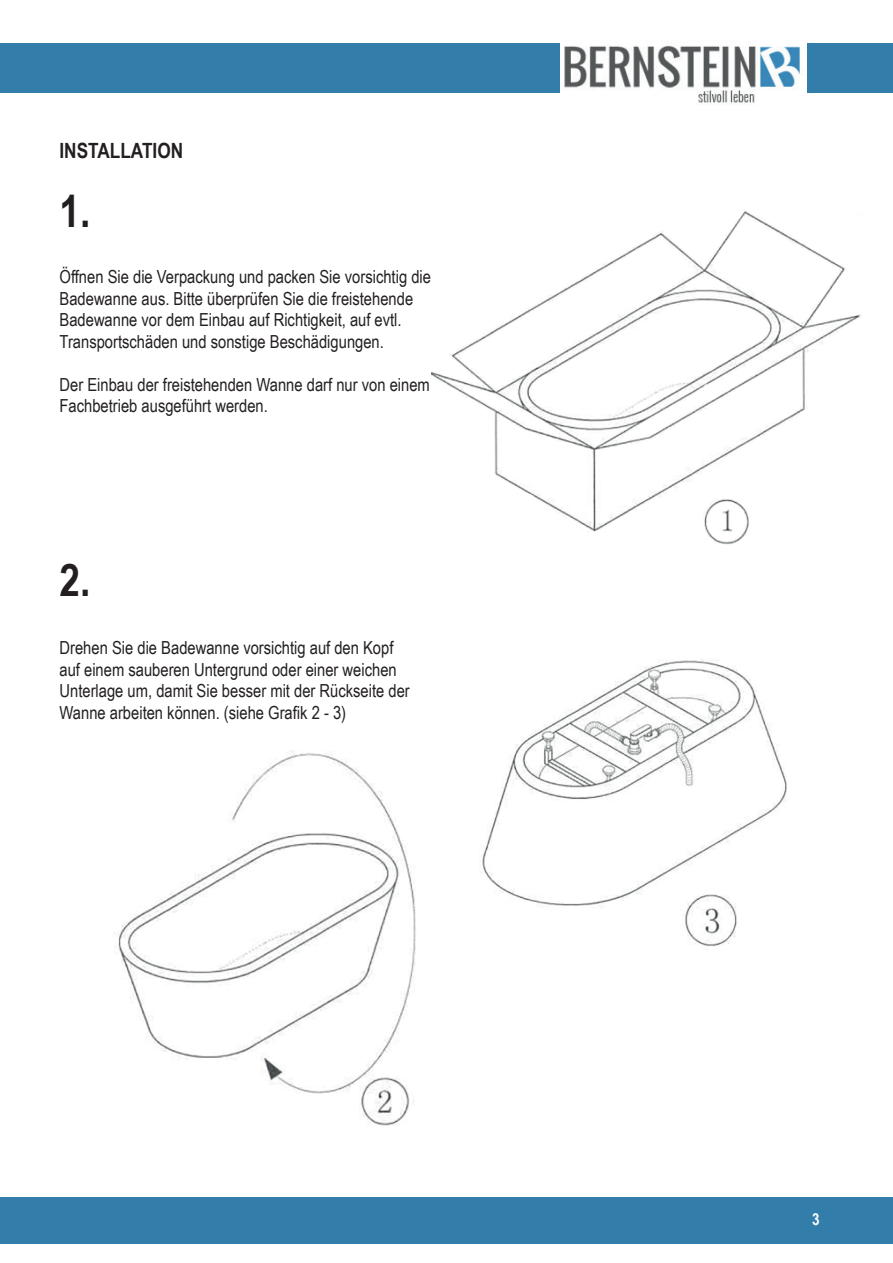
<style>
.page{position:relative;width:893px;height:1263px;background:#fff}
.page>*{position:absolute;margin:0;border:0;box-sizing:border-box;transform-origin:0 0}
.t1{font:700 45px "Arial Narrow";color:#231f20}
.t2{font:700 21px "Arial Narrow";color:#231f20}
.t3{font:18px/21.6px "Arial Narrow";color:#231f20}
.t4{font:700 16.5px "Arial Narrow";color:#fff}
</style>
<div class="page">
<div style="left:0;top:43px;width:893px;height:50px;background:#337dab"></div>
<div style="left:0;top:1197px;width:893px;height:47px;background:#337dab"></div>
<img style="left:560px;top:43px;width:247px;height:62px">
<img style="left:431px;top:211px;width:430px;height:334px">
<img style="left:479px;top:659px;width:308px;height:287px">
<img style="left:114px;top:751px;width:302px;height:375px">
<p class="t2" style="left:60px;top:134px;width:125px">INSTALLATION</p>
<h1 class="t1" style="left:60px;top:177px;width:32px">1.</h1>
<p class="t3" style="left:60px;top:265px;width:373px">Öffnen Sie die Verpackung und packen Sie vorsichtig die Badewanne aus. Bitte überprüfen Sie die freistehende Badewanne vor dem Einbau auf Richtigkeit, auf evtl.<br>Transportschäden und sonstige Beschädigungen.</p>
<p class="t3" style="left:60px;top:373px;width:372px">Der Einbau der freistehenden Wanne darf nur von einem<br>Fachbetrieb ausgeführt werden.</p>
<h1 class="t1" style="left:60px;top:546px;width:32px">2.</h1>
<p class="t3" style="left:60px;top:636px;width:352px">Drehen Sie die Badewanne vorsichtig auf den Kopf auf einem sauberen Untergrund oder einer weichen Unterlage um, damit Sie besser mit der Rückseite der Wanne arbeiten können. (siehe Grafik 2 - 3)</p>
<p class="t4" style="left:812px;top:1207px;width:9px">3</p>
</div>
